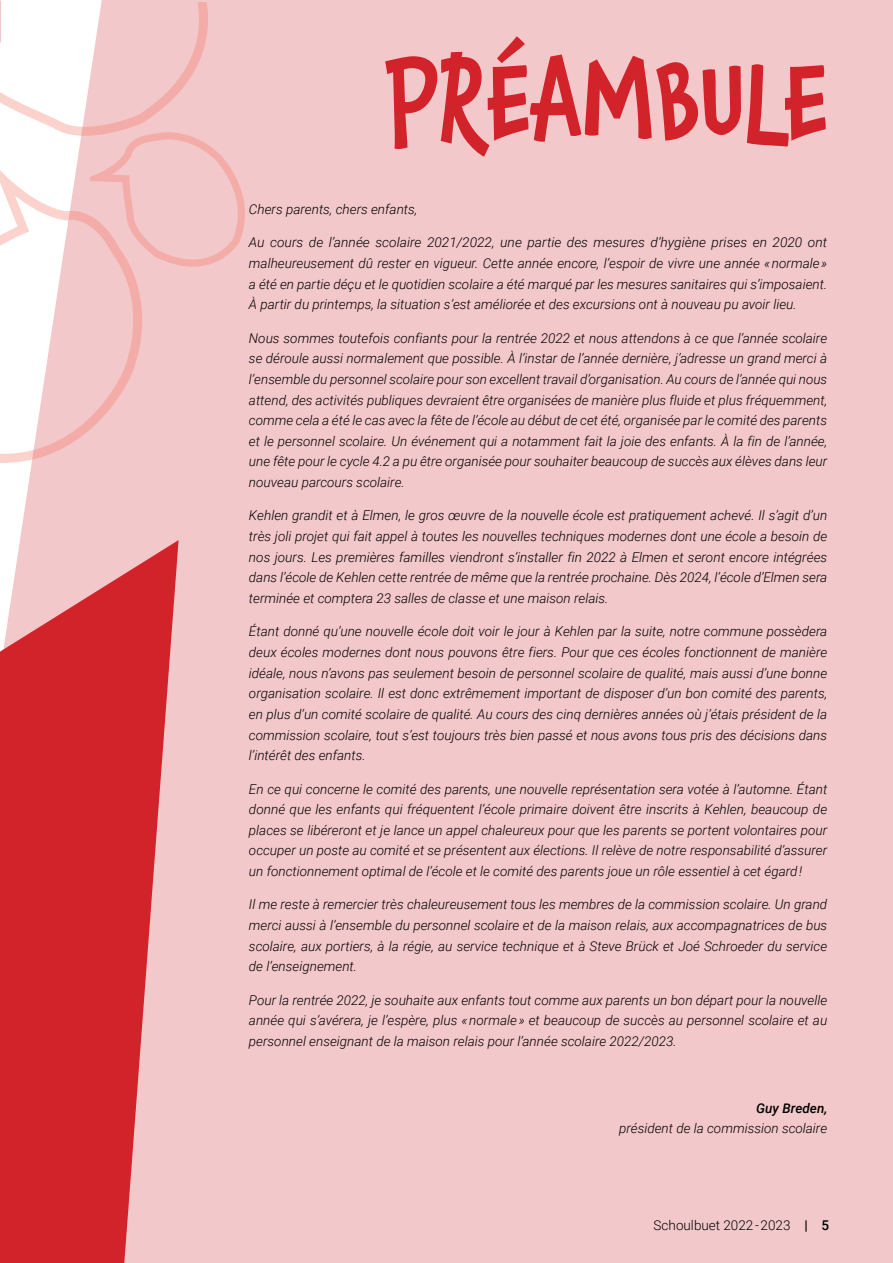
<style>
.page{position:relative;width:893px;height:1263px;background:#fff}
.page>*{position:absolute;margin:0;border:0;box-sizing:border-box;transform-origin:0 0}
.t1{font:500 108px "Chaloops";color:#d2232a;scale:.85 1}
.t2{font:italic 300 13.5px/20.5px "Roboto";color:#000;text-align:justify}
.t3{font:300 13.5px "Roboto";color:#000}
.t4{font:italic 500 13.5px "Roboto";color:#000}
.s1{font-weight:500}
</style>
<div class="page">
<div style="left:245px;top:0;width:648px;height:1263px;background:#f3c8ca"></div>
<svg style="left:0;top:0;width:245px;height:1263px;background:#e9979a"></svg>
<h1 class="t1" style="left:386px;top:17px;width:523px">PRÉAMBULE</h1>
<p class="t2" style="left:249px;top:198px;width:170px">Chers parents, chers enfants,</p>
<p class="t2" style="left:249px;top:232px;width:580px">Au cours de l’année scolaire 2021/2022, une partie des mesures d’hygiène prises en 2020 ont malheureusement dû rester en vigueur. Cette année encore, l’espoir de vivre une année « normale » a été en partie déçu et le quotidien scolaire a été marqué par les mesures sanitaires qui s’imposaient.<br>À partir du printemps, la situation s’est améliorée et des excursions ont à nouveau pu avoir lieu.</p>
<p class="t2" style="left:249px;top:327px;width:580px">Nous sommes toutefois confiants pour la rentrée 2022 et nous attendons à ce que l’année scolaire se déroule aussi normalement que possible. À l’instar de l’année dernière, j’adresse un grand merci à l’ensemble du personnel scolaire pour son excellent travail d’organisation. Au cours de l’année qui nous attend, des activités publiques devraient être organisées de manière plus fluide et plus fréquemment, comme cela a été le cas avec la fête de l’école au début de cet été, organisée par le comité des parents et le personnel scolaire. Un événement qui a notamment fait la joie des enfants. À la fin de l’année, une fête pour le cycle 4.2 a pu être organisée pour souhaiter beaucoup de succès aux élèves dans leur nouveau parcours scolaire.</p>
<p class="t2" style="left:249px;top:505px;width:580px">Kehlen grandit et à Elmen, le gros œuvre de la nouvelle école est pratiquement achevé. Il s’agit d’un très joli projet qui fait appel à toutes les nouvelles techniques modernes dont une école a besoin de nos jours. Les premières familles viendront s’installer fin 2022 à Elmen et seront encore intégrées dans l’école de Kehlen cette rentrée de même que la rentrée prochaine. Dès 2024, l’école d’Elmen sera terminée et comptera 23 salles de classe et une maison relais.</p>
<p class="t2" style="left:249px;top:621px;width:580px">Étant donné qu’une nouvelle école doit voir le jour à Kehlen par la suite, notre commune possèdera deux écoles modernes dont nous pouvons être fiers. Pour que ces écoles fonctionnent de manière idéale, nous n’avons pas seulement besoin de personnel scolaire de qualité, mais aussi d’une bonne organisation scolaire. Il est donc extrêmement important de disposer d’un bon comité des parents, en plus d’un comité scolaire de qualité. Au cours des cinq dernières années où j’étais président de la commission scolaire, tout s’est toujours très bien passé et nous avons tous pris des décisions dans l’intérêt des enfants.</p>
<p class="t2" style="left:249px;top:778px;width:580px">En ce qui concerne le comité des parents, une nouvelle représentation sera votée à l’automne. Étant donné que les enfants qui fréquentent l’école primaire doivent être inscrits à Kehlen, beaucoup de places se libéreront et je lance un appel chaleureux pour que les parents se portent volontaires pour occuper un poste au comité et se présentent aux élections. Il relève de notre responsabilité d’assurer un fonctionnement optimal de l’école et le comité des parents joue un rôle essentiel à cet égard !</p>
<p class="t2" style="left:249px;top:894px;width:580px">Il me reste à remercier très chaleureusement tous les membres de la commission scolaire. Un grand merci aussi à l’ensemble du personnel scolaire et de la maison relais, aux accompagnatrices de bus scolaire, aux portiers, à la régie, au service technique et à Steve Brück et Joé Schroeder du service de l’enseignement.</p>
<p class="t2" style="left:249px;top:989px;width:580px">Pour la rentrée 2022, je souhaite aux enfants tout comme aux parents un bon départ pour la nouvelle année qui s’avérera, je l’espère, plus « normale » et beaucoup de succès au personnel scolaire et au personnel enseignant de la maison relais pour l’année scolaire 2022/2023.</p>
<p class="t4" style="left:756px;top:1098px;width:73px">Guy Breden,</p>
<p class="t2" style="left:619px;top:1118px;width:210px">président de la commission scolaire</p>
<p class="t3" style="left:654px;top:1216px;width:177px">Schoulbuet 2022 - 2023 <span class="s1">| 5</span></p>
</div>
